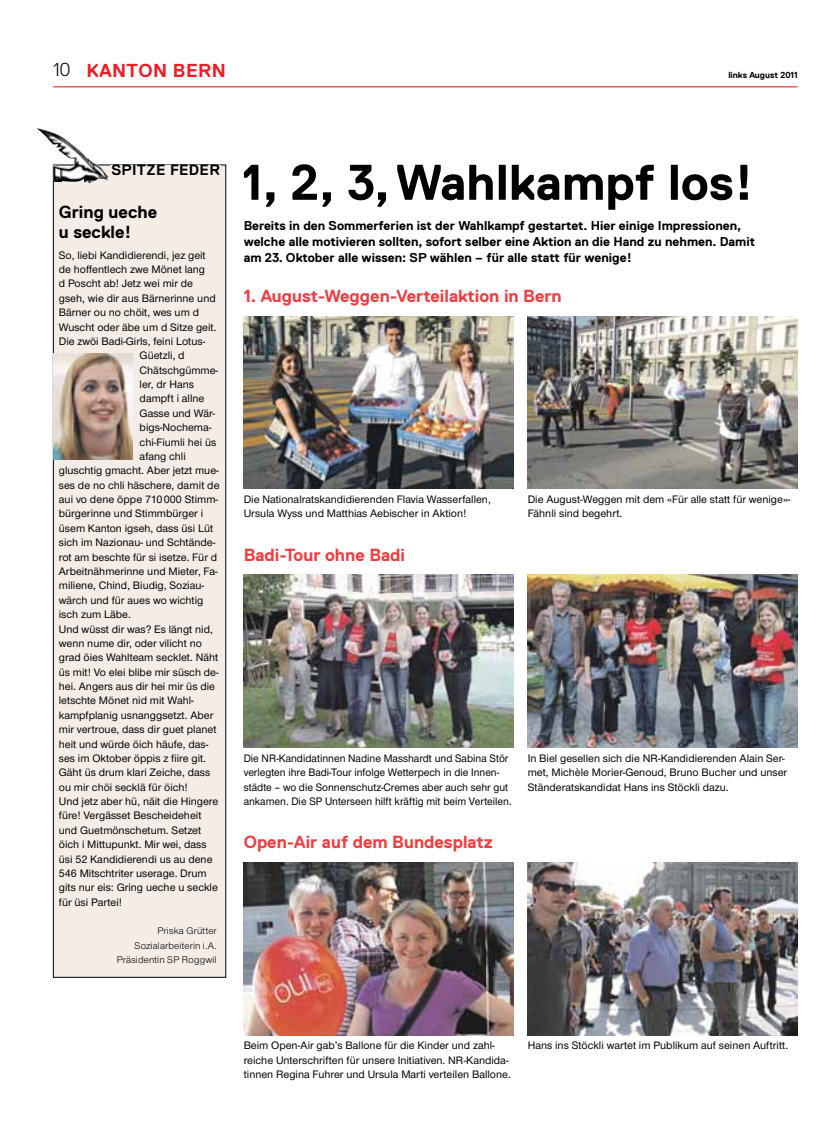
<style>
.page{position:relative;width:833px;height:1134px;background:#fff}
.page>*{position:absolute;margin:0;border:0;box-sizing:border-box;transform-origin:0 0}
.t1{font:700 50px "Replica";color:#000}
.t2{font:700 18.75px "Replica";letter-spacing:.025em;color:#ed1d24}
.t3{font:700 17.5px "Replica";color:#ef3e42}
.t4{font:700 17.5px/20px "Replica";color:#000}
.t5{font:700 15px "Replica";letter-spacing:.02em;color:#000}
.t6{font:700 12.75px/16.2px "Replica";color:#000}
.t7{font:500 11.25px/14.4px "Nimbus San Nov";color:#000}
.t8{font:500 11.25px/14.4px "Nimbus San Nov";color:#000;scale:.96 1}
.t9{font:10px/14.4px "Nimbus San Nov";letter-spacing:.015em;color:#000;text-align:right}
.t10{font:700 8.75px "Replica";color:#000}
.s1{font-weight:300;color:#000}
</style>
<div class="page">
<div style="left:53px;top:165px;width:173px;height:812px;background:#f4ede7"></div>
<hr style="left:53px;top:86px;width:744px;height:1px;background:#ef3e42">
<div style="left:53px;top:165px;width:173px;height:812px;border:1px solid #000"></div>
<div style="left:110px;top:165px;width:111px;height:32px;background:#f4ede7"></div>
<img style="left:36px;top:128px;width:14px;height:13px">
<img style="left:54px;top:353px;width:79px;height:107px">
<img style="left:244px;top:316px;width:269px;height:173px">
<img style="left:528px;top:316px;width:269px;height:173px">
<img style="left:528px;top:575px;width:269px;height:172px">
<img style="left:244px;top:575px;width:269px;height:172px">
<img style="left:528px;top:862px;width:269px;height:173px">
<img style="left:244px;top:862px;width:269px;height:173px">
<h2 class="t2" style="left:53px;top:60px;width:61px"><span class="s1">10</span> Kanton</h2>
<h2 class="t2" style="left:173px;top:60px;width:51px">Bern</h2>
<p class="t10" style="left:728px;top:70px;width:71px">links August 2011</p>
<h3 class="t5" style="left:111px;top:162px;width:10px">spit</h3>
<h3 class="t5" style="left:146px;top:162px;width:75px">ze feder</h3>
<h3 class="t4" style="left:59px;top:202px;width:100px">Gring ueche u seckle!</h3>
<p class="t7" style="left:59px;top:248px;width:148px">So, liebi Kandidierendi, jez geit</p>
<p class="t7" style="left:59px;top:262px;width:148px">de hoffentlech zwe Mönet lang</p>
<p class="t7" style="left:59px;top:276px;width:136px">d Poscht ab! Jetz wei mir de</p>
<p class="t7" style="left:59px;top:291px;width:158px">gseh, wie dir aus Bärnerinne und</p>
<p class="t7" style="left:59px;top:305px;width:142px">Bärner ou no chöit, wes um d</p>
<p class="t7" style="left:59px;top:320px;width:159px">Wuscht oder äbe um d Sitze geit.</p>
<p class="t7" style="left:59px;top:334px;width:148px">Die zwöi Badi-Girls, feini Lotus-</p>
<p class="t7" style="left:140px;top:348px;width:47px">Güetzli, d</p>
<p class="t7" style="left:140px;top:363px;width:80px">Chätschgümme-</p>
<p class="t7" style="left:140px;top:377px;width:56px">ler, dr Hans</p>
<p class="t7" style="left:140px;top:391px;width:66px">dampft i allne</p>
<p class="t7" style="left:140px;top:406px;width:77px">Gasse und Wär-</p>
<p class="t7" style="left:140px;top:420px;width:73px">bigs-Nochema-</p>
<p class="t7" style="left:140px;top:435px;width:78px">chi-Fiumli hei üs</p>
<p class="t7" style="left:140px;top:449px;width:48px">afang chli</p>
<p class="t7" style="left:59px;top:463px;width:161px">gluschtig gmacht. Aber jetzt mue-</p>
<p class="t7" style="left:59px;top:478px;width:162px">ses de no chli häschere, damit de</p>
<p class="t7" style="left:59px;top:492px;width:161px">aui vo dene öppe 710000 Stimm-</p>
<p class="t7" style="left:59px;top:506px;width:146px">bürgerinne und Stimmbürger i</p>
<p class="t7" style="left:59px;top:521px;width:156px">üsem Kanton igseh, dass üsi Lüt</p>
<p class="t7" style="left:59px;top:535px;width:158px">sich im Nazionau- und Schtände-</p>
<p class="t7" style="left:59px;top:550px;width:160px">rot am beschte für si isetze. Für d</p>
<p class="t7" style="left:59px;top:564px;width:160px">Arbeitnähmerinne und Mieter, Fa-</p>
<p class="t7" style="left:59px;top:578px;width:147px">miliene, Chind, Biudig, Soziau-</p>
<p class="t7" style="left:59px;top:593px;width:146px">wärch und für aues wo wichtig</p>
<p class="t7" style="left:59px;top:607px;width:74px">isch zum Läbe.</p>
<p class="t7" style="left:59px;top:621px;width:156px">Und wüsst dir was? Es längt nid,</p>
<p class="t7" style="left:59px;top:636px;width:144px">wenn nume dir, oder vilicht no</p>
<p class="t7" style="left:59px;top:650px;width:161px">grad öies Wahlteam secklet. Näht</p>
<p class="t7" style="left:59px;top:665px;width:161px">üs mit! Vo elei blibe mir süsch de-</p>
<p class="t7" style="left:59px;top:679px;width:158px">hei. Angers aus dir hei mir üs die</p>
<p class="t7" style="left:59px;top:693px;width:136px">letschte Mönet nid mit Wahl-</p>
<p class="t7" style="left:59px;top:708px;width:156px">kampfplanig usnanggsetzt. Aber</p>
<p class="t7" style="left:59px;top:722px;width:159px">mir vertroue, dass dir guet planet</p>
<p class="t7" style="left:59px;top:737px;width:151px">heit und würde öich häufe, das-</p>
<p class="t7" style="left:59px;top:751px;width:149px">ses im Oktober öppis z fiire git.</p>
<p class="t7" style="left:59px;top:765px;width:153px">Gäht üs drum klari Zeiche, dass</p>
<p class="t7" style="left:59px;top:780px;width:130px">ou mir chöi secklä für öich!</p>
<p class="t7" style="left:59px;top:794px;width:161px">Und jetz aber hü, näit die Hingere</p>
<p class="t7" style="left:59px;top:808px;width:144px">füre! Vergässet Bescheideheit</p>
<p class="t7" style="left:59px;top:823px;width:144px">und Guetmönschetum. Setzet</p>
<p class="t7" style="left:59px;top:837px;width:149px">öich i Mittupunkt. Mir wei, dass</p>
<p class="t7" style="left:59px;top:852px;width:155px">üsi 52 Kandidierendi us au dene</p>
<p class="t7" style="left:59px;top:866px;width:149px">546 Mitschtriter userage. Drum</p>
<p class="t7" style="left:59px;top:880px;width:161px">gits nur eis: Gring ueche u seckle</p>
<p class="t7" style="left:59px;top:895px;width:65px">für üsi Partei!</p>
<p class="t9" style="left:117px;top:924px;width:101px">Priska Grütter<br>Sozialarbeiterin i.A.<br>Präsidentin SP Roggwil</p>
<h1 class="t1" style="left:242px;top:155px;width:513px">1, 2, 3,Wahlkampf los!</h1>
<p class="t6" style="left:244px;top:217px;width:513px">Bereits in den Sommerferien ist der Wahlkampf gestartet. Hier einige Impressionen, welche alle motivieren sollten, sofort selber eine Aktion an die Hand zu nehmen. Damit am 23. Oktober alle wissen: SP wählen – für alle statt für wenige!</p>
<h3 class="t3" style="left:244px;top:286px;width:319px">1. August-Weggen-Verteilaktion in Bern</h3>
<p class="t7" style="left:244px;top:492px;width:249px">Die Nationalratskandidierenden Flavia Wasserfallen,<br>Ursula Wyss und Matthias Aebischer in Aktion!</p>
<p class="t7" style="left:528px;top:492px;width:264px">Die August-Weggen mit dem «Für alle statt für wenige»-<br>Fähnli sind begehrt.</p>
<h3 class="t3" style="left:244px;top:545px;width:163px">Badi-Tour ohne Badi</h3>
<p class="t8" style="left:244px;top:751px;width:281px">Die NR-Kandidatinnen Nadine Masshardt und Sabina Stör verlegten ihre Badi-Tour infolge Wetterpech in die Innen&shy;städte – wo die Sonnenschutz-Cremes aber auch sehr gut ankamen. Die SP Unterseen hilft kräftig mit beim Verteilen.</p>
<h3 class="t3" style="left:244px;top:832px;width:251px">Open-Air auf dem Bundesplatz</h3>
<p class="t7" style="left:528px;top:751px;width:261px">In Biel gesellen sich die NR-Kandidierenden Alain Ser&shy;met, Michèle Morier-Genoud, Bruno Bucher und unser<br>Ständeratskandidat Hans ins Stöckli dazu.</p>
<p class="t7" style="left:244px;top:1038px;width:253px">Beim Open-Air gab’s Ballone für die Kinder und zahl-</p>
<p class="t7" style="left:528px;top:1038px;width:262px">Hans ins Stöckli wartet im Publikum auf seinen Auftritt.</p>
<p class="t7" style="left:244px;top:1053px;width:269px">reiche Unterschriften für unsere Initiativen. NR-Kandida&shy;tinnen Regina Fuhrer und Ursula Marti verteilen Ballone.</p>
</div>
